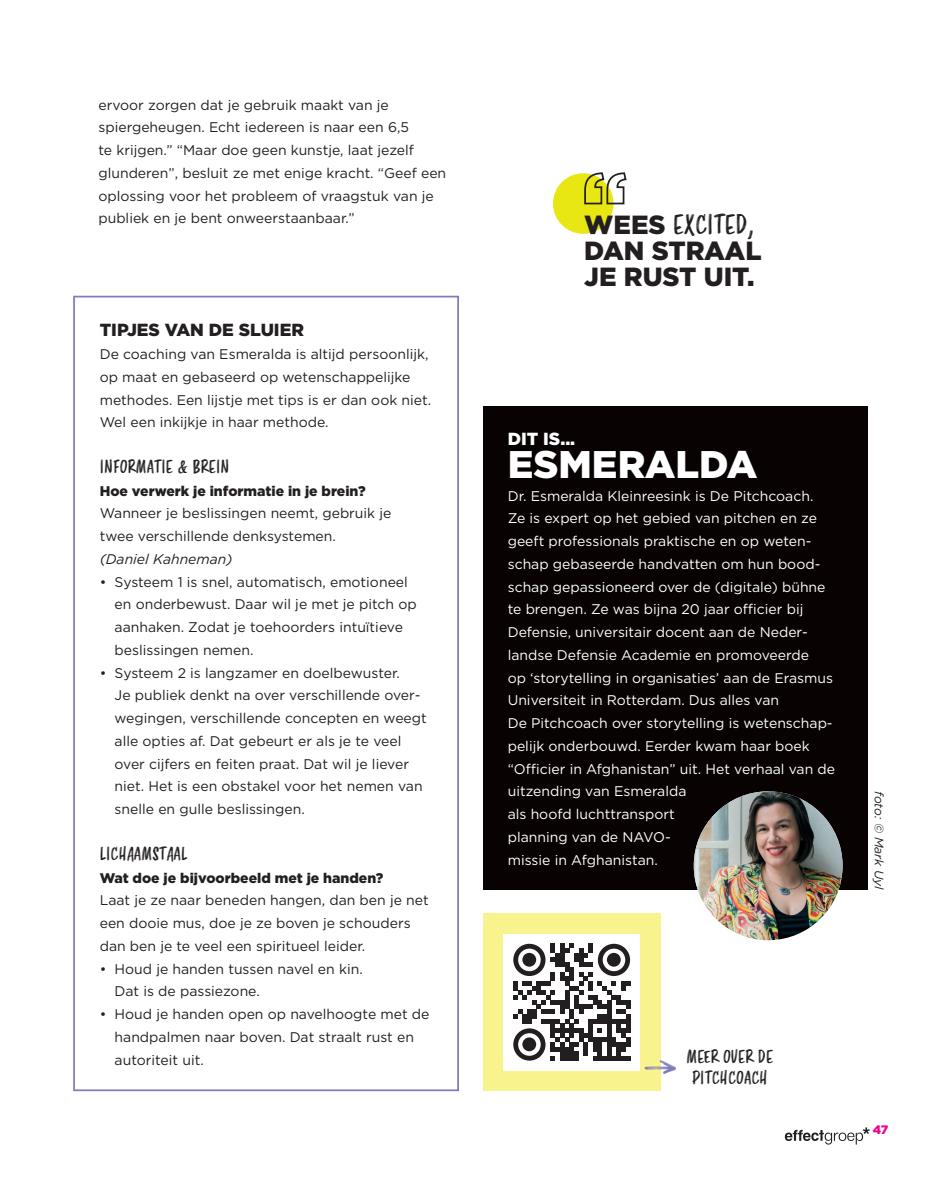
<style>
.page{position:relative;width:942px;height:1191px;background:#fff}
.page>*{position:absolute;margin:0;border:0;box-sizing:border-box;transform-origin:0 0}
.t1{font:900 38.5px "Gotham";color:#fff}
.t2{font:900 26.25px/26.2px "Gotham";color:#231f20}
.t3{font:26.25px "Smoothy";color:#231f20}
.t4{font:17.5px/21px "Smoothy";color:#231f20}
.t5{font:900 17.5px "Gotham";color:#231f20}
.t6{font:900 17.5px "Gotham";color:#fff}
.t7{font:14px/22.8px "Gotham";color:#231f20}
.t8{font:14px/22.8px "Gotham";color:#fff}
.t9{font:900 14px "Gotham";color:#231f20}
.t10{font:italic 14px "Gotham";color:#231f20}
.t11{font:italic 12.25px "Gotham";color:#231f20}
.t12{font:900 12.25px "Gotham";color:#ed028c}
.s1{font-family:"Gotham";font-weight:900}
.s2{font-size:29.75px;color:#7e7cbb}
</style>
<div class="page">
<svg style="left:785px;top:1127px;width:85px;height:17px"></svg>
<div style="left:483px;top:406px;width:384px;height:483px;background:#080302"></div>
<img style="left:694px;top:791px;width:149px;height:149px;border-radius:74px">
<div style="left:73px;top:296px;width:386px;height:795px;border:2px solid #7e7cbb"></div>
<div style="left:483px;top:913px;width:177px;height:178px;background:#f8f38d"></div>
<div style="left:504px;top:934px;width:136px;height:136px;background:#fff"></div>
<svg style="left:513px;top:943px;width:117px;height:117px"></svg>
<div style="left:522px;top:952px;width:14px;height:14px;background:#231f20;border-radius:50%"></div>
<div style="left:607px;top:952px;width:14px;height:14px;background:#231f20;border-radius:50%"></div>
<div style="left:522px;top:1037px;width:14px;height:14px;background:#231f20;border-radius:50%"></div>
<div style="left:553px;top:173px;width:60px;height:61px;background:#e8e613;border-radius:50%"></div>
<svg style="left:583px;top:172px;width:44px;height:33px"></svg>
<p class="t7" style="left:98px;top:93px;width:349px">ervoor zorgen dat je gebruik maakt van je spiergeheugen. Echt iedereen is naar een 6,5<br>te krijgen.” “Maar doe geen kunstje, laat jezelf glunderen”, besluit ze met enige kracht. “Geef een oplossing voor het probleem of vraagstuk van je publiek en je bent onweerstaanbaar.”</p>
<p class="t5" style="left:100px;top:318px;width:206px">TIPJES VAN DE SLUIER</p>
<p class="t7" style="left:100px;top:342px;width:333px">De coaching van Esmeralda is altijd persoonlijk, op maat en gebaseerd op wetenschappelijke methodes. Een lijstje met tips is er dan ook niet.<br>Wel een inkijkje in haar methode.</p>
<p class="t4" style="left:100px;top:457px;width:131px">INFORMATIE &amp; BREIN</p>
<p class="t9" style="left:100px;top:481px;width:267px">Hoe verwerk je informatie in je brein?</p>
<p class="t7" style="left:100px;top:502px;width:293px">Wanneer je beslissingen neemt, gebruik je twee verschillende denksystemen.</p>
<p class="t10" style="left:100px;top:550px;width:134px">(Daniel Kahneman)</p>
<p class="t7" style="left:115px;top:570px;width:304px;text-indent:-15px">• Systeem 1 is snel, automatisch, emotioneel en onderbewust. Daar wil je met je pitch op aanhaken. Zodat je toehoorders intuïtieve beslissingen nemen.</p>
<p class="t7" style="left:115px;top:661px;width:314px;text-indent:-15px">• Systeem 2 is langzamer en doelbewuster.<br>Je publiek denkt na over verschillende over&shy;wegingen, verschillende concepten en weegt alle opties af. Dat gebeurt er als je te veel over cijfers en feiten praat. Dat wil je liever niet. Het is een obstakel voor het nemen van snelle en gulle beslissingen.</p>
<p class="t4" style="left:100px;top:843px;width:89px">LICHAAMSTAAL</p>
<p class="t9" style="left:100px;top:868px;width:285px">Wat doe je bijvoorbeeld met je handen?</p>
<p class="t7" style="left:100px;top:888px;width:331px">Laat je ze naar beneden hangen, dan ben je net een dooie mus, doe je ze boven je schouders dan ben je te veel een spiritueel leider.</p>
<p class="t7" style="left:115px;top:957px;width:250px;text-indent:-15px">• Houd je handen tussen navel en kin.<br>Dat is de passiezone.</p>
<p class="t7" style="left:115px;top:1002px;width:316px;text-indent:-15px">• Houd je handen open op navelhoogte met de handpalmen naar boven. Dat straalt rust en autoriteit uit.</p>
<h2 class="t3" style="left:584px;top:205px;width:172px"><span class="s1">WEES</span> EXCITED,</h2>
<h2 class="t2" style="left:584px;top:237px;width:179px">DAN STRAAL<br>JE RUST UIT.</h2>
<p class="t6" style="left:508px;top:426px;width:69px">DIT IS...</p>
<h1 class="t1" style="left:508px;top:437px;width:251px">ESMERALDA</h1>
<p class="t8" style="left:508px;top:484px;width:329px">Dr. Esmeralda Kleinreesink is De Pitchcoach.<br>Ze is expert op het gebied van pitchen en ze geeft professionals praktische en op weten&shy;schap gebaseerde handvatten om hun bood&shy;schap gepassioneerd over de (digitale) bühne te brengen. Ze was bijna 20 jaar officier bij Defensie, universitair docent aan de Neder&shy;landse Defensie Academie en promoveerde<br>op ‘storytelling in organisaties’ aan de Erasmus Universiteit in Rotterdam. Dus alles van<br>De Pitchcoach over storytelling is wetenschap&shy;pelijk onderbouwd. Eerder kwam haar boek “Officier in Afghanistan” uit. Het verhaal van de uitzending van Esmeralda<br>als hoofd luchttransport<br>planning van de NAVO-<br>missie in Afghanistan.</p>
<p class="t11" style="left:887px;top:791px;width:100px;rotate:90deg">foto: © Mark Uyl</p>
<p class="t4" style="left:692px;top:1047px;width:83px;text-indent:-47px"><span class="s2">→</span> MEER OVER DE<br>PITCHCOACH</p>
<p class="t12" style="left:873px;top:1121px;width:17px">47</p>
</div>
